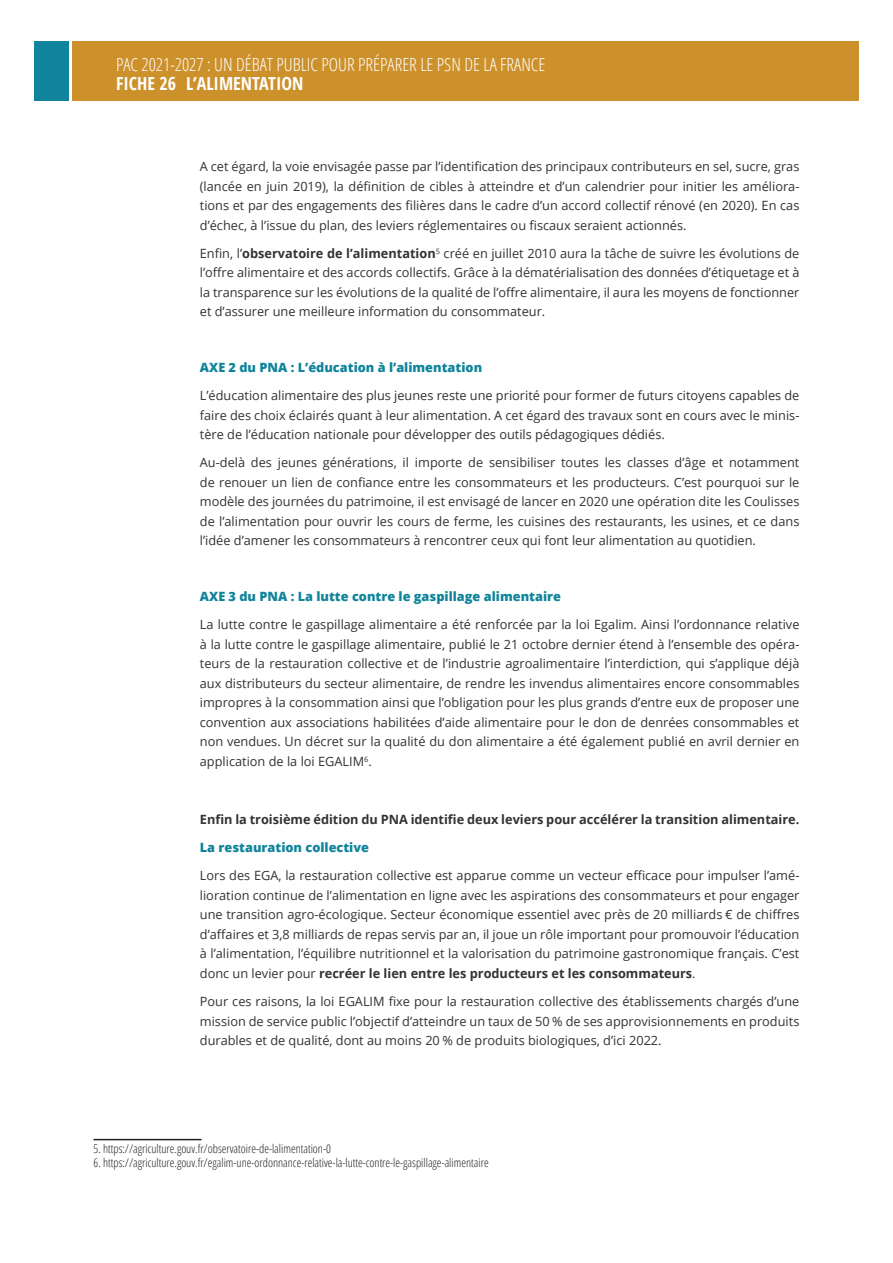
<style>
.page{position:relative;width:893px;height:1263px;background:#fff}
.page>*{position:absolute;margin:0;border:0;box-sizing:border-box;transform-origin:0 0}
.t1{font:300 condensed 18px "Open Sans";color:#fff}
.t2{font:700 condensed 18px "Open Sans";color:#fff}
.t3{font:12.75px/19.5px "Open Sans";color:#343233;text-align:justify}
.t4{font:800 12.75px "Open Sans";color:#10849b}
.t5{font:700 12.75px "Open Sans";color:#343233}
.t6{font:300 condensed 12px "Open Sans";color:#231f20}
.s1{font-weight:700}
</style>
<div class="page">
<div style="left:73px;top:42px;width:786px;height:59px;background:#cd912c"></div>
<div style="left:34px;top:42px;width:34px;height:59px;background:#10849b"></div>
<hr style="left:94px;top:1139px;width:108px;height:1px;background:#231f20">
<h1 class="t1" style="left:116px;top:52px;width:431px">PAC 2021-2027 : UN DÉBAT PUBLIC POUR PRÉPARER LE PSN DE LA FRANCE</h1>
<h1 class="t2" style="left:116px;top:71px;width:189px">FICHE 26 L’ALIMENTATION</h1>
<p class="t3" style="left:200px;top:157px;width:601px">A cet égard, la voie envisagée passe par l’identification des principaux contributeurs en sel, sucre, gras (lancée en juin 2019), la définition de cibles à atteindre et d’un calendrier pour initier les améliora&shy;tions et par des engagements des filières dans le cadre d’un accord collectif rénové (en 2020). En cas d’échec, à l’issue du plan, des leviers réglementaires ou fiscaux seraient actionnés.</p>
<p class="t3" style="left:200px;top:243px;width:601px">Enfin, l’<span class="s1">observatoire de l’alimentation</span><sup>5</sup> créé en juillet 2010 aura la tâche de suivre les évolutions de l’offre alimentaire et des accords collectifs. Grâce à la dématérialisation des données d’étiquetage et à la transparence sur les évolutions de la qualité de l’offre alimentaire, il aura les moyens de fonctionner et d’assurer une meilleure information du consommateur.</p>
<p class="t4" style="left:200px;top:358px;width:284px">AXE 2 du PNA : L’éducation à l’alimentation</p>
<p class="t3" style="left:200px;top:386px;width:601px">L’éducation alimentaire des plus jeunes reste une priorité pour former de futurs citoyens capables de faire des choix éclairés quant à leur alimentation. A cet égard des travaux sont en cours avec le minis&shy;tère de l’éducation nationale pour développer des outils pédagogiques dédiés.</p>
<p class="t3" style="left:200px;top:453px;width:601px">Au-delà des jeunes générations, il importe de sensibiliser toutes les classes d’âge et notamment de renouer un lien de confiance entre les consommateurs et les producteurs. C’est pourquoi sur le modèle des journées du patrimoine, il est envisagé de lancer en 2020 une opération dite les Coulisses de l’alimentation pour ouvrir les cours de ferme, les cuisines des restaurants, les usines, et ce dans l’idée d’amener les consommateurs à rencontrer ceux qui font leur alimentation au quotidien.</p>
<p class="t4" style="left:200px;top:587px;width:363px">AXE 3 du PNA : La lutte contre le gaspillage alimentaire</p>
<p class="t3" style="left:200px;top:615px;width:601px">La lutte contre le gaspillage alimentaire a été renforcée par la loi Egalim. Ainsi l’ordonnance relative à la lutte contre le gaspillage alimentaire, publié le 21 octobre dernier étend à l’ensemble des opéra&shy;teurs de la restauration collective et de l’industrie agroalimentaire l’interdiction, qui s’applique déjà aux distributeurs du secteur alimentaire, de rendre les invendus alimentaires encore consommables impropres à la consommation ainsi que l’obligation pour les plus grands d’entre eux de proposer une convention aux associations habilitées d’aide alimentaire pour le don de denrées consommables et non vendues. Un décret sur la qualité du don alimentaire a été également publié en avril dernier en application de la loi EGALIM<sup>6</sup>.</p>
<p class="t5" style="left:200px;top:811px;width:601px">Enfin la troisième édition du PNA identifie deux leviers pour accélérer la transition alimentaire.</p>
<p class="t4" style="left:200px;top:838px;width:171px">La restauration collective</p>
<p class="t3" style="left:200px;top:866px;width:601px">Lors des EGA, la restauration collective est apparue comme un vecteur efficace pour impulser l’amé&shy;lioration continue de l’alimentation en ligne avec les aspirations des consommateurs et pour engager une transition agro-écologique. Secteur économique essentiel avec près de 20 milliards € de chiffres d’affaires et 3,8 milliards de repas servis par an, il joue un rôle important pour promouvoir l’éducation à l’alimentation, l’équilibre nutritionnel et la valorisation du patrimoine gastronomique français. C’est donc un levier pour <span class="s1">recréer le lien entre les producteurs et les consommateurs</span>.</p>
<p class="t3" style="left:200px;top:991px;width:601px">Pour ces raisons, la loi EGALIM fixe pour la restauration collective des établissements chargés d’une mission de service public l’objectif d’atteindre un taux de 50 % de ses approvisionnements en produits durables et de qualité, dont au moins 20 % de produits biologiques, d’ici 2022.</p>
<p class="t6" style="left:94px;top:1140px;width:239px">5. https://agriculture.gouv.fr/observatoire-de-lalimentation-0</p>
<p class="t6" style="left:94px;top:1154px;width:397px">6. https://agriculture.gouv.fr/egalim-une-ordonnance-relative-la-lutte-contre-le-gaspillage-alimentaire</p>
</div>
